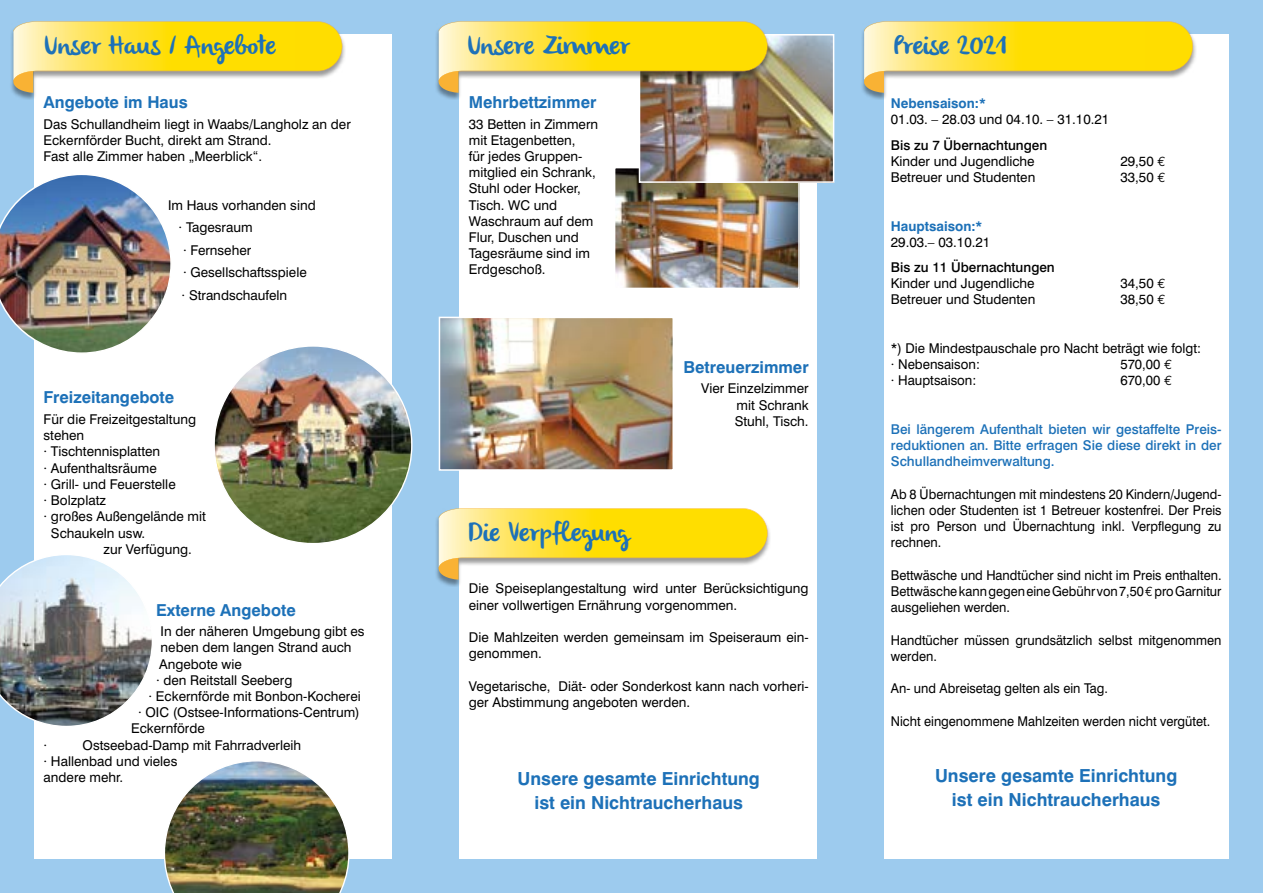
<style>
.page{position:relative;width:1263px;height:893px;background:#9dcbee}
.page>*{position:absolute;margin:0;border:0;box-sizing:border-box;transform-origin:0 0}
.t1{font:27px "olivier";color:#1d71b8}
.t2{font:700 18px/24px "Swiss 721 BT";color:#1d71b8;text-align:center}
.t3{font:700 16.5px "Swiss 721 BT";color:#1d71b8}
.t4{font:13.5px/16.2px "Swiss 721 BT";color:#000}
.t5{font:13.5px/16.2px "Swiss 721 BT";color:#000;text-align:justify;scale:.95 1}
.t6{font:500 13.5px/16.2px "Swiss 721 BT";color:#1d71b8;text-align:justify}
.t7{font:500 13.5px "Swiss 721 BT";color:#000}
.t8{font:700 13.5px "Swiss 721 BT";color:#1d71b8}
.s1{font-family:"Euro Mono"}
</style>
<div class="page">
<div style="left:459px;top:34px;width:357px;height:825px;background:#fff"></div>
<div style="left:884px;top:34px;width:345px;height:825px;background:#fff"></div>
<div style="left:435px;top:509px;width:336px;height:78px;background:#000;opacity:.4"></div>
<svg style="left:439px;top:508px;width:328px;height:72px"></svg>
<div style="left:860px;top:22px;width:336px;height:78px;background:#000;opacity:.4"></div>
<svg style="left:864px;top:21px;width:329px;height:72px"></svg>
<img style="left:617px;top:170px;width:180px;height:116px">
<div style="left:614px;top:167px;width:186px;height:122px;border:2px solid #fff"></div>
<img style="left:642px;top:37px;width:189px;height:143px">
<div style="left:639px;top:34px;width:195px;height:149px;border:2px solid #fff"></div>
<div style="left:435px;top:22px;width:336px;height:78px;background:#000;opacity:.4"></div>
<svg style="left:439px;top:21px;width:328px;height:72px;background:#ebd558"></svg>
<img style="left:442px;top:320px;width:229px;height:148px">
<div style="left:439px;top:317px;width:235px;height:154px;border:2px solid #fff"></div>
<div style="left:34px;top:34px;width:357px;height:825px;background:#fff"></div>
<img style="left:0;top:175px;width:171px;height:178px">
<img style="left:214px;top:346px;width:198px;height:198px;border-radius:99px">
<div style="left:10px;top:22px;width:336px;height:78px;background:#000;opacity:.4"></div>
<svg style="left:13px;top:21px;width:329px;height:72px"></svg>
<img style="left:164px;top:761px;width:186px;height:132px">
<img style="left:0;top:555px;width:152px;height:171px">
<h1 class="t1" style="left:45px;top:30px;width:233px">Unser Haus / Angebote</h1>
<p class="t3" style="left:44px;top:92px;width:146px">Angebote im Haus</p>
<p class="t4" style="left:44px;top:116px;width:309px">Das Schullandheim liegt in Waabs/Langholz an der<br>Eckernförder Bucht, direkt am Strand.<br>Fast alle Zimmer haben „Meerblick“.</p>
<p class="t4" style="left:168px;top:197px;width:149px">Im Haus vorhanden sind</p>
<p class="t4" style="left:179px;top:219px;width:75px">· Tagesraum</p>
<p class="t4" style="left:183px;top:242px;width:70px">· Fernseher</p>
<p class="t4" style="left:183px;top:264px;width:125px">· Gesellschaftsspiele</p>
<p class="t4" style="left:182px;top:287px;width:107px">· Strandschaufeln</p>
<p class="t3" style="left:44px;top:387px;width:132px">Freizeitangebote</p>
<p class="t4" style="left:44px;top:411px;width:154px">Für die Freizeitgestaltung</p>
<p class="t4" style="left:44px;top:427px;width:42px">stehen</p>
<p class="t4" style="left:44px;top:443px;width:118px">· Tischtennisplatten</p>
<p class="t4" style="left:44px;top:460px;width:115px">· Aufenthaltsräume</p>
<p class="t4" style="left:44px;top:476px;width:134px">· Grill- und Feuerstelle</p>
<p class="t4" style="left:44px;top:492px;width:64px">· Bolzplatz</p>
<p class="t4" style="left:44px;top:508px;width:164px">· großes Außengelände mit</p>
<p class="t4" style="left:51px;top:524px;width:96px">Schaukeln usw.</p>
<p class="t4" style="left:104px;top:541px;width:90px">zur Verfügung.</p>
<p class="t3" style="left:156px;top:600px;width:141px">Externe Angebote</p>
<p class="t4" style="left:161px;top:623px;width:206px">In der näheren Umgebung gibt es</p>
<p class="t4" style="left:161px;top:639px;width:192px">neben dem langen Strand auch</p>
<p class="t4" style="left:159px;top:656px;width:84px">Angebote wie</p>
<p class="t4" style="left:156px;top:672px;width:138px">· den Reitstall Seeberg</p>
<p class="t4" style="left:149px;top:688px;width:214px">· Eckernförde mit Bonbon-Kocherei</p>
<p class="t4" style="left:138px;top:704px;width:223px">· OIC (Ostsee-Informations-Centrum)</p>
<p class="t4" style="left:131px;top:720px;width:75px">Eckernförde</p>
<p class="t4" style="left:44px;top:737px;width:259px;text-indent:39px">Ostseebad-Damp mit Fahrradverleih · Hallenbad und vieles<br>andere mehr.</p>
<p class="t4" style="left:44px;top:737px;width:5px">·</p>
<h1 class="t1" style="left:468px;top:30px;width:164px">Unsere Zimmer</h1>
<h1 class="t1" style="left:893px;top:30px;width:115px">Preise 2021</h1>
<p class="t3" style="left:469px;top:92px;width:129px">Mehrbettzimmer</p>
<p class="t4" style="left:469px;top:116px;width:131px">33 Betten in Zimmern mit Etagenbetten,<br>für jedes Gruppen&shy;mitglied ein Schrank,<br>Stuhl oder Hocker,<br>Tisch. WC und<br>Waschraum auf dem<br>Flur, Duschen und<br>Tagesräume sind im<br>Erdgeschoß.</p>
<h1 class="t1" style="left:468px;top:517px;width:162px">Die Verpflegung</h1>
<p class="t3" style="left:683px;top:357px;width:127px">Betreuerzimmer</p>
<p class="t4" style="left:735px;top:380px;width:76px;text-align:justify;text-indent:-34px">Vier Einzelzimmer mit Schrank Stuhl, Tisch.</p>
<p class="t4" style="left:469px;top:580px;width:341px">Die Speiseplangestaltung wird unter Berücksichtigung einer vollwertigen Ernährung vorgenommen.</p>
<p class="t4" style="left:469px;top:629px;width:341px">Die Mahlzeiten werden gemeinsam im Speiseraum ein&shy;genommen.</p>
<p class="t4" style="left:469px;top:677px;width:341px">Vegetarische, Diät- oder Sonderkost kann nach vorheri&shy;ger Abstimmung angeboten werden.</p>
<h2 class="t2" style="left:518px;top:766px;width:244px">Unsere gesamte Einrichtung ist ein Nichtraucherhaus</h2>
<p class="t8" style="left:891px;top:95px;width:96px">Nebensaison:*</p>
<p class="t4" style="left:891px;top:111px;width:220px">01.03. – 28.03 und 04.10. – 31.10.21</p>
<p class="t7" style="left:891px;top:136px;width:158px">Bis zu 7 Übernachtungen</p>
<p class="t4" style="left:891px;top:153px;width:145px">Kinder und Jugendliche</p>
<p class="t4" style="left:1120px;top:153px;width:47px">29,50 <span class="s1">E</span></p>
<p class="t4" style="left:891px;top:169px;width:146px">Betreuer und Studenten</p>
<p class="t4" style="left:1120px;top:169px;width:47px">33,50 <span class="s1">E</span></p>
<p class="t8" style="left:891px;top:217px;width:93px">Hauptsaison:*</p>
<p class="t4" style="left:891px;top:234px;width:101px">29.03.– 03.10.21</p>
<p class="t7" style="left:891px;top:259px;width:165px">Bis zu 11 Übernachtungen</p>
<p class="t4" style="left:891px;top:275px;width:145px">Kinder und Jugendliche</p>
<p class="t4" style="left:1120px;top:275px;width:47px">34,50 <span class="s1">E</span></p>
<p class="t4" style="left:891px;top:291px;width:146px">Betreuer und Studenten</p>
<p class="t4" style="left:1120px;top:291px;width:47px">38,50 <span class="s1">E</span></p>
<p class="t4" style="left:891px;top:340px;width:312px">*) Die Mindestpauschale pro Nacht beträgt wie folgt: · Nebensaison:</p>
<p class="t4" style="left:1120px;top:356px;width:53px">570,00 <span class="s1">E</span></p>
<p class="t4" style="left:891px;top:372px;width:87px">· Hauptsaison:</p>
<p class="t4" style="left:1120px;top:372px;width:53px">670,00 <span class="s1">E</span></p>
<p class="t6" style="left:891px;top:421px;width:332px">Bei längerem Aufenthalt bieten wir gestaffelte Preis&shy;reduktionen an. Bitte erfragen Sie diese direkt in der Schullandheimverwaltung.</p>
<p class="t5" style="left:891px;top:486px;width:350px">Ab 8 Übernachtungen mit mindestens 20 Kindern/Jugend&shy;lichen oder Studenten ist 1 Betreuer kostenfrei. Der Preis ist pro Person und Übernachtung inkl. Verpflegung zu rechnen.</p>
<p class="t5" style="left:891px;top:567px;width:350px">Bettwäsche und Handtücher sind nicht im Preis enthalten.<br>Bettwäsche kann gegen eine Gebühr von 7,50 <span class="s1">E</span> pro Garnitur ausgeliehen werden.</p>
<p class="t5" style="left:891px;top:631px;width:350px">Handtücher müssen grundsätzlich selbst mitgenommen werden.</p>
<p class="t5" style="left:891px;top:680px;width:230px">An- und Abreisetag gelten als ein Tag.</p>
<p class="t5" style="left:891px;top:712px;width:338px">Nicht eingenommene Mahlzeiten werden nicht vergütet.</p>
<h2 class="t2" style="left:935px;top:763px;width:244px">Unsere gesamte Einrichtung ist ein Nichtraucherhaus</h2>
</div>
